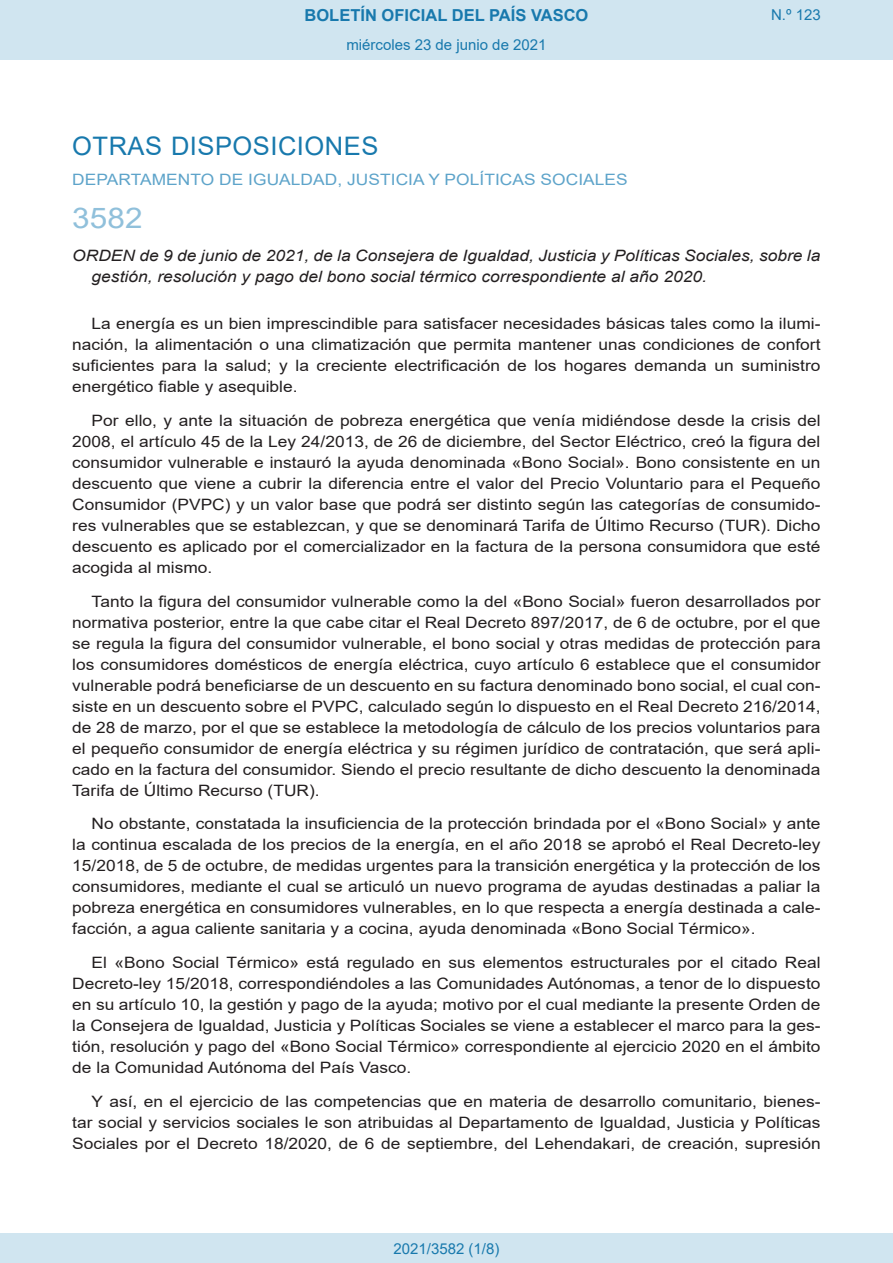
<style>
.page{position:relative;width:893px;height:1263px;background:#fff}
.page>*{position:absolute;margin:0;border:0;box-sizing:border-box;transform-origin:0 0}
.BOPVOrden{font:28.5px "Arial";color:#90c0db;scale:1.11 1}
.BOPVSeccion{font:25.5px "Arial";letter-spacing:.02em;color:#1879ad}
.t1{font:700 16.5px "Arial";color:#1879ad}
.BOPVDetalle{font:15.6px/21px "Arial";color:#231f20;text-align:justify;scale:1.11 1}
.BOPVTitulo{font:italic 15.6px/21px "Arial";color:#231f20;scale:1.11 1}
.BOPVOrganismo{font:15.6px "Arial";letter-spacing:.005em;color:#5ea4ca;scale:1.11 1}
.Paginacion_Centro{font:15px "Arial";color:#1879ad}
</style>
<div class="page">
<div style="left:0;top:0;width:893px;height:60px;background:#d0e5f0"></div>
<div style="left:0;top:1233px;width:893px;height:30px;background:#d0e5f0"></div>
<p class="t1" style="left:305px;top:3px;width:285px">BOLETÍN OFICIAL DEL PAÍS VASCO</p>
<p class="Paginacion_Centro" style="left:346px;top:35px;width:202px">miércoles 23 de junio de 2021</p>
<p class="Paginacion_Centro" style="left:771px;top:5px;width:51px">N.º 123</p>
<p class="BOPVSeccion" style="left:72px;top:128px;width:308px">OTRAS DISPOSICIONES</p>
<p class="BOPVOrganismo" style="left:72px;top:169px;width:502px">DEPARTAMENTO DE IGUALDAD, JUSTICIA Y POLÍTICAS SOCIALES</p>
<p class="BOPVOrden" style="left:72px;top:198px;width:65px">3582</p>
<p class="BOPVTitulo" style="left:92px;top:246px;width:658px;text-indent:-19px">ORDEN de 9 de junio de 2021, de la Consejera de Igualdad, Justicia y Políticas Sociales, sobre la gestión, resolución y pago del bono social térmico correspondiente al año 2020.</p>
<p class="BOPVDetalle" style="left:72px;top:313px;width:676px;text-indent:19px">La energía es un bien imprescindible para satisfacer necesidades básicas tales como la ilumi&shy;nación, la alimentación o una climatización que permita mantener unas condiciones de confort suficientes para la salud; y la creciente electrificación de los hogares demanda un suministro energético fiable y asequible.</p>
<p class="BOPVDetalle" style="left:72px;top:410px;width:676px;text-indent:19px">Por ello, y ante la situación de pobreza energética que venía midiéndose desde la crisis del 2008, el artículo 45 de la Ley 24/2013, de 26 de diciembre, del Sector Eléctrico, creó la figura del consumidor vulnerable e instauró la ayuda denominada «Bono Social». Bono consistente en un descuento que viene a cubrir la diferencia entre el valor del Precio Voluntario para el Pequeño Consumidor (PVPC) y un valor base que podrá ser distinto según las categorías de consumido&shy;res vulnerables que se establezcan, y que se denominará Tarifa de Último Recurso (TUR). Dicho descuento es aplicado por el comercializador en la factura de la persona consumidora que esté acogida al mismo.</p>
<p class="BOPVDetalle" style="left:72px;top:590px;width:676px;text-indent:19px">Tanto la figura del consumidor vulnerable como la del «Bono Social» fueron desarrollados por normativa posterior, entre la que cabe citar el Real Decreto 897/2017, de 6 de octubre, por el que se regula la figura del consumidor vulnerable, el bono social y otras medidas de protección para los consumidores domésticos de energía eléctrica, cuyo artículo 6 establece que el consumidor vulnerable podrá beneficiarse de un descuento en su factura denominado bono social, el cual con&shy;siste en un descuento sobre el PVPC, calculado según lo dispuesto en el Real Decreto 216/2014, de 28 de marzo, por el que se establece la metodología de cálculo de los precios voluntarios para el pequeño consumidor de energía eléctrica y su régimen jurídico de contratación, que será apli&shy;cado en la factura del consumidor. Siendo el precio resultante de dicho descuento la denominada Tarifa de Último Recurso (TUR).</p>
<p class="BOPVDetalle" style="left:72px;top:813px;width:676px;text-indent:19px">No obstante, constatada la insuficiencia de la protección brindada por el «Bono Social» y ante la continua escalada de los precios de la energía, en el año 2018 se aprobó el Real Decreto-ley 15/2018, de 5 de octubre, de medidas urgentes para la transición energética y la protección de los consumidores, mediante el cual se articuló un nuevo programa de ayudas destinadas a paliar la pobreza energética en consumidores vulnerables, en lo que respecta a energía destinada a cale&shy;facción, a agua caliente sanitaria y a cocina, ayuda denominada «Bono Social Térmico».</p>
<p class="BOPVDetalle" style="left:72px;top:952px;width:676px;text-indent:19px">El «Bono Social Térmico» está regulado en sus elementos estructurales por el citado Real Decreto-ley 15/2018, correspondiéndoles a las Comunidades Autónomas, a tenor de lo dispuesto en su artículo 10, la gestión y pago de la ayuda; motivo por el cual mediante la presente Orden de la Consejera de Igualdad, Justicia y Políticas Sociales se viene a establecer el marco para la ges&shy;tión, resolución y pago del «Bono Social Térmico» correspondiente al ejercicio 2020 en el ámbito de la Comunidad Autónoma del País Vasco.</p>
<p class="BOPVDetalle" style="left:72px;top:1091px;width:676px;text-indent:19px">Y así, en el ejercicio de las competencias que en materia de desarrollo comunitario, bienes&shy;tar social y servicios sociales le son atribuidas al Departamento de Igualdad, Justicia y Políticas Sociales por el Decreto 18/2020, de 6 de septiembre, del Lehendakari, de creación, supresión</p>
<p class="Paginacion_Centro" style="left:393px;top:1238px;width:107px">2021/3582 (1/8)</p>
</div>
